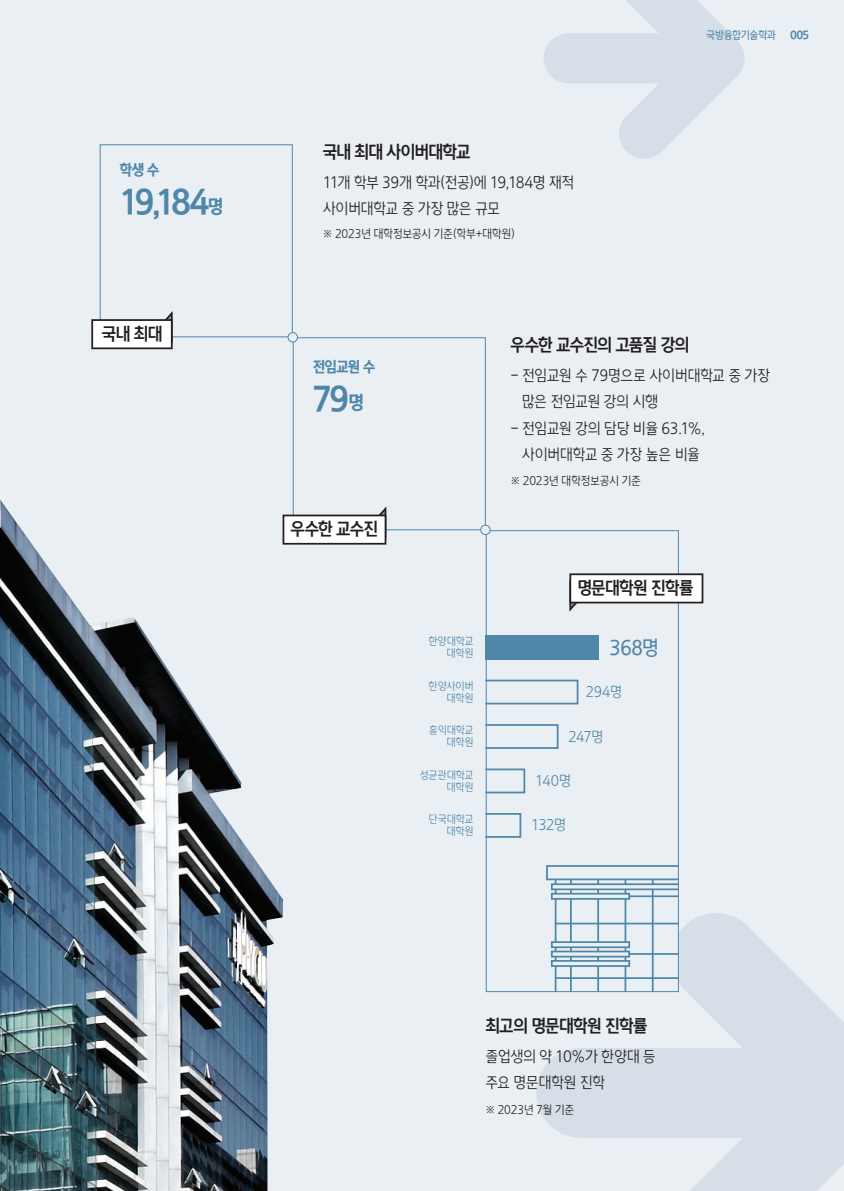
<style>
.page{position:relative;width:844px;height:1191px;background:#fff}
.page>*{position:absolute;margin:0;border:0;box-sizing:border-box;transform-origin:0 0}
.t1{font:31.5px "HYCU Gothic EB";letter-spacing:-.075em;color:#4f87a9}
.t2{font:19.25px "HYCU Gothic M";color:#4f87a9}
.t3{font:16.62px "HYCU Gothic B";letter-spacing:-.025em;color:#231f20}
.t4{font:14.88px/26.2px "HYCU Gothic L";letter-spacing:-.02em;color:#231f20}
.t5{font:14.88px "HYCU Gothic L";letter-spacing:-.04em;color:#231f20}
.t6{font:14px "HYCU Gothic L";letter-spacing:-.04em;color:#4f87a9}
.t7{font:14px "HYCU Gothic EB";letter-spacing:-.02em;color:#4f87a9}
.t8{font:11.38px "HYCU Gothic L";letter-spacing:-.015em;color:#231f20}
.t9{font:10.5px "HYCU Gothic L";letter-spacing:.005em;color:#4f87a9}
.t10{font:10.5px "HYCU Gothic M";letter-spacing:-.02em;color:#4f87a9}
.t11{font:10.5px "HYCU Gothic EB";color:#4f87a9}
.s1{font-size:17.5px}
</style>
<div class="page">
<div style="left:0;top:0;width:843px;height:1191px;background:#eaeff4"></div>
<svg style="left:536px;top:908px;width:307px;height:283px;fill:#d6dfe8"></svg>
<svg style="left:544px;top:0;width:201px;height:159px"></svg>
<img style="left:0;top:489px;width:307px;height:702px">
<div style="left:100px;top:145px;width:192px;height:192px;background:#eaeff4;border:1px solid #4f87a9"></div>
<div style="left:293px;top:337px;width:192px;height:193px;background:#eaeff4;border:1px solid #4f87a9"></div>
<div style="left:486px;top:530px;width:192px;height:461px;background:#eaeff4"></div>
<hr style="left:679px;top:876px;width:1px;height:115px;background:#4f87a9">
<svg style="left:546px;top:865px;width:130px;height:124px"></svg>
<svg style="left:550px;top:892px;width:80px;height:7px"></svg>
<svg style="left:550px;top:941px;width:80px;height:7px"></svg>
<svg style="left:550px;top:950px;width:80px;height:7px"></svg>
<svg style="left:550px;top:960px;width:80px;height:7px"></svg>
<div style="left:486px;top:530px;width:192px;height:461px;border:1px solid #4f87a9"></div>
<div style="left:288px;top:332px;width:9px;height:10px;background:#eaeff4;border-radius:50%"></div>
<div style="left:288px;top:332px;width:9px;height:10px;border:1px solid #4f87a9;border-radius:50%"></div>
<div style="left:480px;top:525px;width:10px;height:9px;background:#eaeff4;border-radius:50%"></div>
<div style="left:480px;top:525px;width:10px;height:10px;border:1px solid #4f87a9;border-radius:50%"></div>
<div style="left:484px;top:679px;width:94px;height:25px;border:2px solid #4f87a9"></div>
<div style="left:484px;top:724px;width:74px;height:25px;border:2px solid #4f87a9"></div>
<div style="left:484px;top:768px;width:41px;height:25px;border:2px solid #4f87a9"></div>
<div style="left:484px;top:813px;width:37px;height:25px;border:2px solid #4f87a9"></div>
<div style="left:485px;top:635px;width:114px;height:25px;background:#4f87a9"></div>
<svg style="left:165px;top:311px;width:8px;height:8px"></svg>
<div style="left:92px;top:320px;width:80px;height:28px;background:#fff"></div>
<div style="left:91px;top:319px;width:82px;height:30px;border:2px solid #231f20"></div>
<svg style="left:379px;top:506px;width:8px;height:34px"></svg>
<div style="left:283px;top:515px;width:102px;height:29px;background:#fff"></div>
<div style="left:282px;top:514px;width:104px;height:30px;border:2px solid #231f20"></div>
<svg style="left:569px;top:603px;width:29px;height:9px"></svg>
<div style="left:570px;top:574px;width:132px;height:28px;background:#fff"></div>
<div style="left:569px;top:573px;width:134px;height:30px;border:2px solid #231f20"></div>
<p class="t7" style="left:120px;top:163px;width:41px">학생 수</p>
<p class="t1" style="left:120px;top:186px;width:105px">19,184<span class="s1">명</span></p>
<p class="t3" style="left:102px;top:325px;width:62px">국내 최대</p>
<p class="t10" style="left:706px;top:29px;width:71px">국방융합기술학과</p>
<p class="t11" style="left:790px;top:29px;width:20px">005</p>
<p class="t3" style="left:322px;top:143px;width:149px">국내 최대 사이버대학교</p>
<p class="t5" style="left:322px;top:175px;width:253px">11개 학부 39개 학과(전공)에 19,184명 재적</p>
<p class="t4" style="left:322px;top:197px;width:179px">사이버대학교 중 가장 많은 규모</p>
<p class="t8" style="left:322px;top:228px;width:194px">※ 2023년 대학정보공시 기준(학부+대학원)</p>
<p class="t3" style="left:510px;top:336px;width:180px">우수한 교수진의 고품질 강의</p>
<p class="t7" style="left:313px;top:359px;width:64px">전임교원 수</p>
<p class="t1" style="left:313px;top:382px;width:52px">79<span class="s1">명</span></p>
<p class="t3" style="left:290px;top:520px;width:89px">우수한 교수진</p>
<p class="t9" style="left:428px;top:636px;width:47px">한양대학교</p>
<p class="t9" style="left:446px;top:648px;width:29px">대학원</p>
<p class="t9" style="left:428px;top:680px;width:47px">한양사이버</p>
<p class="t9" style="left:446px;top:692px;width:29px">대학원</p>
<p class="t9" style="left:429px;top:724px;width:46px">홍익대학교</p>
<p class="t9" style="left:446px;top:737px;width:29px">대학원</p>
<p class="t9" style="left:419px;top:769px;width:56px">성균관대학교</p>
<p class="t9" style="left:446px;top:781px;width:29px">대학원</p>
<p class="t9" style="left:428px;top:813px;width:47px">단국대학교</p>
<p class="t9" style="left:446px;top:826px;width:29px">대학원</p>
<p class="t4" style="left:521px;top:363px;width:249px;text-indent:-11px">- 전임교원 수 79명으로 사이버대학교 중 가장 많은 전임교원 강의 시행</p>
<p class="t4" style="left:510px;top:416px;width:196px;text-align:center">- 전임교원 강의 담당 비율 63.1%, 사이버대학교 중 가장 높은 비율</p>
<p class="t8" style="left:510px;top:474px;width:132px">※ 2023년 대학정보공시 기준</p>
<p class="t3" style="left:577px;top:579px;width:118px">명문대학원 진학률</p>
<p class="t2" style="left:609px;top:637px;width:50px">368명</p>
<p class="t6" style="left:585px;top:684px;width:37px">294명</p>
<p class="t6" style="left:568px;top:729px;width:36px">247명</p>
<p class="t6" style="left:535px;top:773px;width:37px">140명</p>
<p class="t6" style="left:531px;top:818px;width:36px">132명</p>
<p class="t3" style="left:485px;top:1016px;width:164px">최고의 명문대학원 진학률</p>
<p class="t4" style="left:485px;top:1044px;width:172px">졸업생의 약 10%가 한양대 등</p>
<p class="t4" style="left:485px;top:1070px;width:121px">주요 명문대학원 진학</p>
<p class="t8" style="left:485px;top:1103px;width:90px">※ 2023년 7월 기준</p>
</div>
